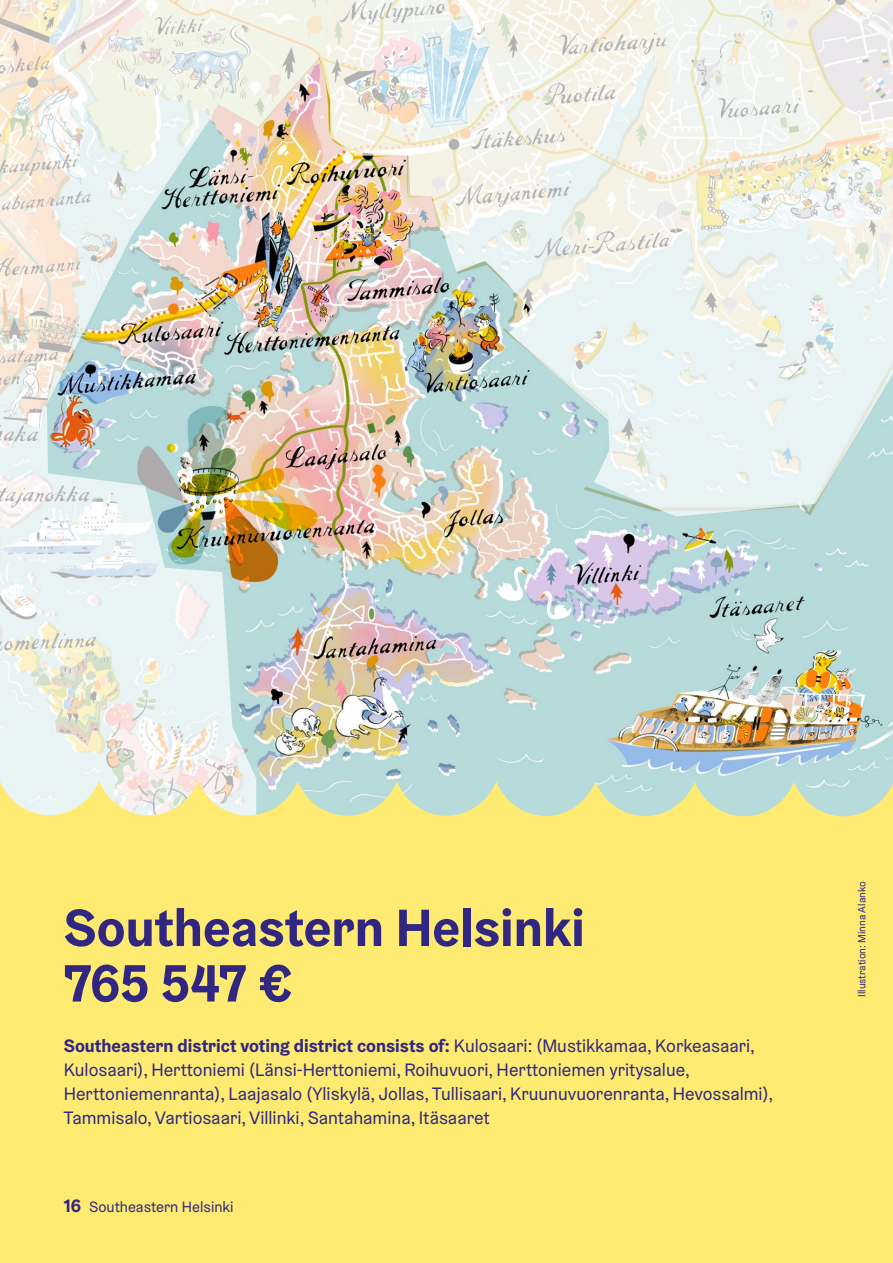
<style>
.page{position:relative;width:893px;height:1263px;background:#fff}
.page>*{position:absolute;margin:0;border:0;box-sizing:border-box;transform-origin:0 0}
.H2_otsikko_35_pt_2024{font:700 52.5px/55.5px "Helsinki Grotesk";color:#312783}
.P_kaupunginosat_2024{font:18px/24px "Helsinki Grotesk";color:#312783}
.t1{font:15px "Helsinki Grotesk";color:#312783}
.t2{font:10.5px "Helsinki Grotesk";color:#312783}
.s1{font-weight:700}
.s2{font-weight:700;font-size:18px}
</style>
<div class="page">
<img style="left:0;top:0;width:893px;height:781px">
<div style="left:0;top:781px;width:893px;height:482px;background:#ffeb72"></div>
<h2 class="H2_otsikko_35_pt_2024" style="left:64px;top:899px;width:522px">Southeastern Helsinki<br>765 547 €</h2>
<p class="P_kaupunginosat_2024" style="left:64px;top:1034px;width:711px"><span class="s1">Southeastern district voting district consists of:</span> Kulosaari: (Mustikkamaa, Korkeasaari, Kulosaari), Herttoniemi (Länsi-Herttoniemi, Roihuvuori, Herttoniemen yritysalue, Herttoniemenranta), Laajasalo (Yliskylä, Jollas, Tullisaari, Kruunuvuorenranta, Hevossalmi), Tammisalo, Vartiosaari, Villinki, Santahamina, Itäsaaret</p>
<p class="t1" style="left:64px;top:1198px;width:171px"><span class="s2">16</span> Southeastern Helsinki</p>
<p class="t2" style="left:855px;top:997px;width:117px;rotate:-90deg">Illustration: Minna Alanko</p>
</div>
